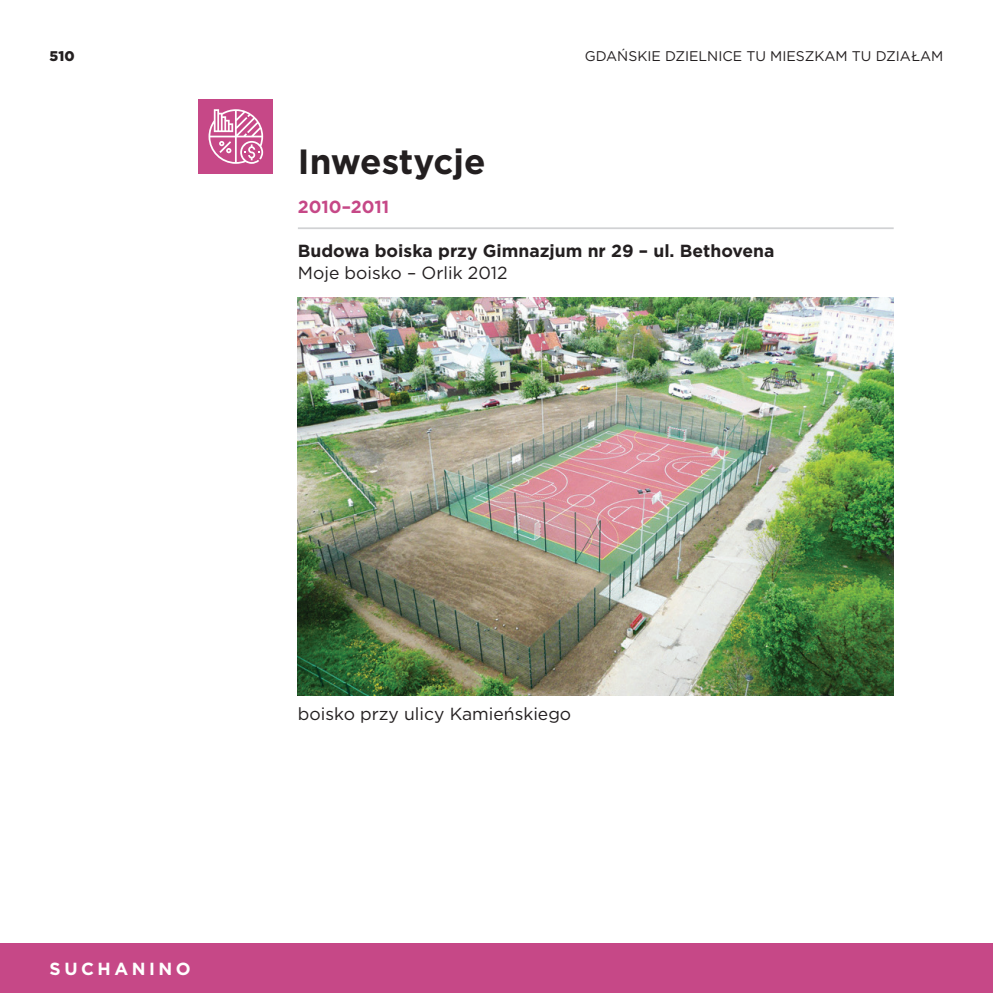
<style>
.page{position:relative;width:993px;height:993px;background:#fff}
.page>*{position:absolute;margin:0;border:0;box-sizing:border-box;transform-origin:0 0}
.t1{font:700 35px "Gotham";color:#231f20}
.t2{font:17.5px "Gotham";color:#231f20}
.t3{font:700 17.5px "Gotham";color:#231f20}
.t4{font:700 17.5px "Gotham";color:#c64887}
.t5{font:700 17.5px "Gotham";letter-spacing:.2em;color:#fff}
.t6{font:14px "Gotham";color:#231f20}
.t7{font:900 14px "Gotham";color:#231f20}
</style>
<div class="page">
<hr style="left:298px;top:227px;width:595px;height:2px;background:#d1d2d4">
<div style="left:198px;top:99px;width:75px;height:75px;background:#c64887"></div>
<svg style="left:208px;top:109px;width:55px;height:55px"></svg>
<img style="left:298px;top:298px;width:595px;height:396px">
<div style="left:0;top:943px;width:992px;height:49px;background:#c64887"></div>
<p class="t7" style="left:50px;top:46px;width:26px">510</p>
<p class="t6" style="left:584px;top:47px;width:360px">GDAŃSKIE DZIELNICE TU MIESZKAM TU DZIAŁAM</p>
<h1 class="t1" style="left:298px;top:138px;width:189px">Inwestycje</h1>
<p class="t4" style="left:298px;top:195px;width:93px">2010–2011</p>
<p class="t3" style="left:298px;top:239px;width:478px">Budowa boiska przy Gimnazjum nr 29 – ul. Bethovena</p>
<p class="t2" style="left:298px;top:261px;width:211px">Moje boisko – Orlik 2012</p>
<p class="t5" style="left:50px;top:957px;width:142px">SUCHANINO</p>
<p class="t2" style="left:298px;top:702px;width:275px">boisko przy ulicy Kamieńskiego</p>
</div>
